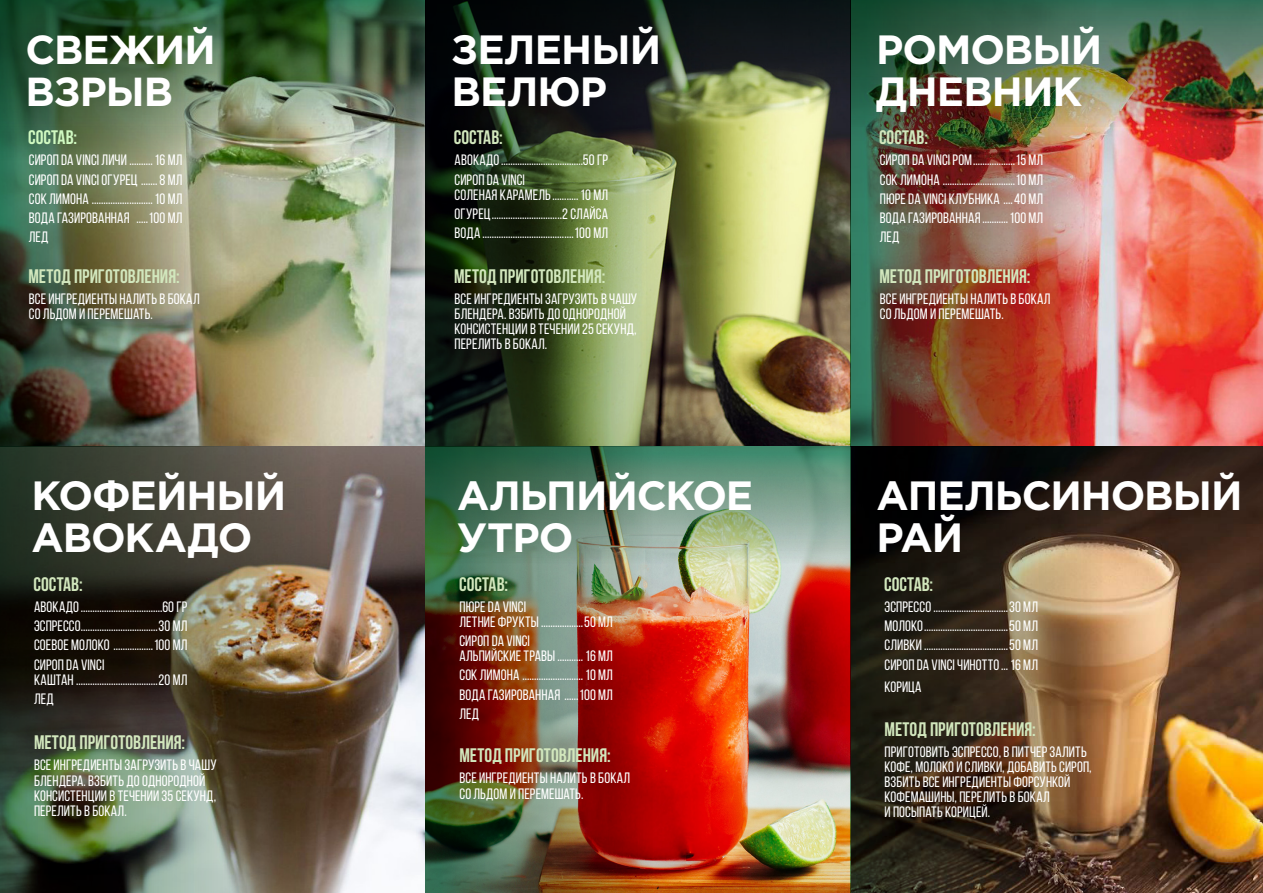
<style>
.page{position:relative;width:1263px;height:893px;background:#fff}
.page>*{position:absolute;margin:0;border:0;box-sizing:border-box;transform-origin:0 0}
.t1{font:700 40.8px/42px "Gotham Pro";letter-spacing:-.025em;color:#fff}
.t2{font:700 40.5px "Gotham Pro";letter-spacing:-.02em;color:#fff}
.t3{font:700 19.65px "Bebas Neue";color:#d2e7bd}
.t4{font:700 19.65px "Bebas Neue";color:#d0f9c1}
.Paragraph_Style_1{font:15px/15px "Bebas Neue";letter-spacing:.005em;color:#fff}
</style>
<div class="page">
<img style="left:238px;top:102px;width:1025px;height:791px">
<img style="left:425px;top:566px;width:232px;height:327px">
<img style="left:850px;top:130px;width:251px;height:316px">
<img style="left:425px;top:102px;width:280px;height:344px">
<img style="left:0;top:164px;width:238px;height:282px">
<img style="left:425px;top:446px;width:425px;height:120px">
<img style="left:850px;top:0;width:413px;height:130px">
<svg style="left:425px;top:0;width:425px;height:102px;background:#1d241d"></svg>
<img style="left:0;top:0;width:425px;height:164px">
<svg style="left:850px;top:446px;width:264px;height:447px;background:#403121"></svg>
<img style="left:0;top:446px;width:361px;height:447px">
<p class="t2" style="left:26px;top:26px;width:192px">СВЕЖИЙ</p>
<p class="t2" style="left:26px;top:68px;width:149px">ВЗРЫВ</p>
<p class="t1" style="left:452px;top:27px;width:211px">ЗЕЛЕНЫЙ<br>ВЕЛЮР</p>
<p class="t1" style="left:876px;top:27px;width:228px">РОМОВЫЙ<br>ДНЕВНИК</p>
<p class="t4" style="left:28px;top:127px;width:51px">Состав:</p>
<p class="t3" style="left:454px;top:127px;width:51px">Состав:</p>
<p class="t3" style="left:879px;top:127px;width:51px">Состав:</p>
<p class="Paragraph_Style_1" style="left:29px;top:152px;width:155px">СИРОП DA VINCI ЛИЧИ ..........16 МЛ</p>
<p class="Paragraph_Style_1" style="left:29px;top:172px;width:155px">СИРОП DA VINCI ОГУРЕЦ .......8 МЛ</p>
<p class="Paragraph_Style_1" style="left:29px;top:191px;width:155px">СОК ЛИМОНА ..........................10 МЛ</p>
<p class="Paragraph_Style_1" style="left:29px;top:210px;width:155px">ВОДА ГАЗИРОВАННАЯ .....100 МЛ</p>
<p class="Paragraph_Style_1" style="left:29px;top:230px;width:21px">ЛЕД</p>
<p class="Paragraph_Style_1" style="left:455px;top:153px;width:155px">АВОКАДО...................................50 ГР</p>
<p class="Paragraph_Style_1" style="left:455px;top:172px;width:155px">СИРОП DA VINCI<br>СОЛЕНАЯ КАРАМЕЛЬ...........10 МЛ</p>
<p class="Paragraph_Style_1" style="left:455px;top:206px;width:155px">ОГУРЕЦ..............................2 СЛАЙСА</p>
<p class="Paragraph_Style_1" style="left:455px;top:225px;width:155px">ВОДА .......................................100 МЛ</p>
<p class="Paragraph_Style_1" style="left:880px;top:153px;width:165px">СИРОП DA VINCI РОМ..................15 МЛ</p>
<p class="Paragraph_Style_1" style="left:880px;top:172px;width:165px">СОК ЛИМОНА ...............................10 МЛ</p>
<p class="Paragraph_Style_1" style="left:880px;top:191px;width:165px">ПЮРЕ DA VINCI КЛУБНИКА ....40 МЛ</p>
<p class="Paragraph_Style_1" style="left:880px;top:210px;width:165px">ВОДА ГАЗИРОВАННАЯ...........100 МЛ</p>
<p class="Paragraph_Style_1" style="left:880px;top:230px;width:21px">ЛЕД</p>
<p class="t3" style="left:28px;top:265px;width:153px">Метод приготовления:</p>
<p class="t3" style="left:454px;top:265px;width:153px">Метод приготовления:</p>
<p class="t3" style="left:879px;top:265px;width:153px">Метод приготовления:</p>
<p class="Paragraph_Style_1" style="left:29px;top:291px;width:172px">ВСЕ ИНГРЕДИЕНТЫ НАЛИТЬ В БОКАЛ<br>СО ЛЬДОМ И ПЕРЕМЕШАТЬ.</p>
<p class="Paragraph_Style_1" style="left:455px;top:291px;width:184px">ВСЕ ИНГРЕДИЕНТЫ ЗАГРУЗИТЬ В ЧАШУ<br>БЛЕНДЕРА. ВЗБИТЬ ДО ОДНОРОДНОЙ<br>КОНСИСТЕНЦИИ В ТЕЧЕНИИ 25 СЕКУНД,<br>ПЕРЕЛИТЬ В БОКАЛ.</p>
<p class="Paragraph_Style_1" style="left:880px;top:291px;width:172px">ВСЕ ИНГРЕДИЕНТЫ НАЛИТЬ В БОКАЛ<br>СО ЛЬДОМ И ПЕРЕМЕШАТЬ.</p>
<p class="t1" style="left:32px;top:474px;width:256px">КОФЕЙНЫЙ<br>АВОКАДО</p>
<p class="t1" style="left:457px;top:474px;width:298px">АЛЬПИЙСКОЕ<br>УТРО</p>
<p class="t1" style="left:877px;top:474px;width:367px">АПЕЛЬСИНОВЫЙ<br>РАЙ</p>
<p class="t3" style="left:34px;top:573px;width:51px">Состав:</p>
<p class="t3" style="left:459px;top:573px;width:51px">Состав:</p>
<p class="t3" style="left:884px;top:573px;width:51px">Состав:</p>
<p class="Paragraph_Style_1" style="left:34px;top:599px;width:155px">АВОКАДО...................................60 ГР</p>
<p class="Paragraph_Style_1" style="left:34px;top:618px;width:155px">ЭСПРЕССО.................................30 МЛ</p>
<p class="Paragraph_Style_1" style="left:34px;top:638px;width:155px">СОЕВОЕ МОЛОКО .................100 МЛ</p>
<p class="Paragraph_Style_1" style="left:34px;top:657px;width:155px">СИРОП DA VINCI<br>КАШТАН ...................................20 МЛ</p>
<p class="Paragraph_Style_1" style="left:34px;top:691px;width:21px">ЛЕД</p>
<p class="t3" style="left:34px;top:732px;width:153px">Метод приготовления:</p>
<p class="Paragraph_Style_1" style="left:34px;top:758px;width:184px">ВСЕ ИНГРЕДИЕНТЫ ЗАГРУЗИТЬ В ЧАШУ<br>БЛЕНДЕРА. ВЗБИТЬ ДО ОДНОРОДНОЙ<br>КОНСИСТЕНЦИИ В ТЕЧЕНИИ 35 СЕКУНД,<br>ПЕРЕЛИТЬ В БОКАЛ.</p>
<p class="Paragraph_Style_1" style="left:459px;top:599px;width:155px">ПЮРЕ DA VINCI<br>ЛЕТНИЕ ФРУКТЫ ..................50 МЛ</p>
<p class="Paragraph_Style_1" style="left:459px;top:633px;width:155px">СИРОП DA VINCI<br>АЛЬПИЙСКИЕ ТРАВЫ ...........16 МЛ</p>
<p class="Paragraph_Style_1" style="left:459px;top:668px;width:155px">СОК ЛИМОНА ..........................10 МЛ</p>
<p class="Paragraph_Style_1" style="left:459px;top:687px;width:155px">ВОДА ГАЗИРОВАННАЯ ......100 МЛ</p>
<p class="Paragraph_Style_1" style="left:459px;top:706px;width:21px">ЛЕД</p>
<p class="t3" style="left:459px;top:745px;width:153px">Метод приготовления:</p>
<p class="Paragraph_Style_1" style="left:459px;top:771px;width:172px">ВСЕ ИНГРЕДИЕНТЫ НАЛИТЬ В БОКАЛ<br>СО ЛЬДОМ И ПЕРЕМЕШАТЬ.</p>
<p class="Paragraph_Style_1" style="left:884px;top:599px;width:155px">ЭСПРЕССО ................................30 МЛ</p>
<p class="Paragraph_Style_1" style="left:884px;top:618px;width:155px">МОЛОКО....................................50 МЛ</p>
<p class="Paragraph_Style_1" style="left:884px;top:638px;width:155px">СЛИВКИ ....................................50 МЛ</p>
<p class="Paragraph_Style_1" style="left:884px;top:657px;width:155px">СИРОП DA VINCI ЧИНОТТО...16 МЛ</p>
<p class="Paragraph_Style_1" style="left:884px;top:679px;width:38px">КОРИЦА</p>
<p class="t3" style="left:884px;top:718px;width:153px">Метод приготовления:</p>
<p class="Paragraph_Style_1" style="left:884px;top:744px;width:209px">ПРИГОТОВИТЬ ЭСПРЕССО, В ПИТЧЕР ЗАЛИТЬ<br>КОФЕ, МОЛОКО И СЛИВКИ, ДОБАВИТЬ СИРОП,<br>ВЗБИТЬ ВСЕ ИНГРЕДИЕНТЫ ФОРСУНКОЙ<br>КОФЕМАШИНЫ, ПЕРЕЛИТЬ В БОКАЛ<br>И ПОСЫПАТЬ КОРИЦЕЙ.</p>
</div>
